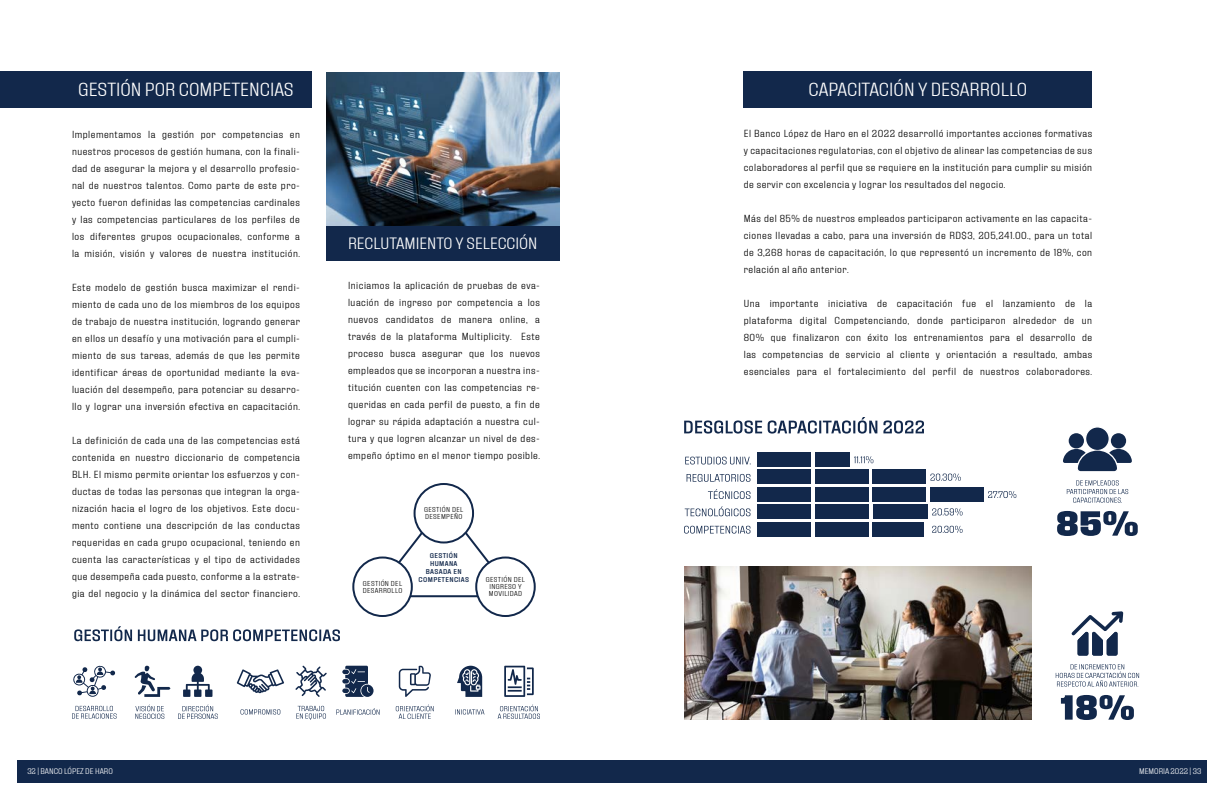
<style>
.page{position:relative;width:1224px;height:792px;background:#fff}
.page>*{position:absolute;margin:0;border:0;box-sizing:border-box;transform-origin:0 0}
.t1{font:300 18.5px "Fixture";color:#fff}
.t2{font:300 16px "Fixture";color:#fff}
.t3{font:300 10px/17px "Fixture";letter-spacing:.05em;color:#000;text-align:justify}
.t4{font:300 8px "Fixture";color:#fff}
.t5{font:300 7px/7px "Fixture";letter-spacing:.05em;color:#000}
.t6{font:500 7px/8px "Fixture";letter-spacing:.05em;color:#12284b;text-align:center}
</style>
<div class="page">
<div style="left:17px;top:760px;width:1190px;height:23px;background:#12284b"></div>
<div style="left:0;top:72px;width:312px;height:36px;background:#12284b"></div>
<div style="left:744px;top:72px;width:348px;height:36px;background:#12284b"></div>
<div style="left:326px;top:225px;width:234px;height:36px;background:#12284b"></div>
<div style="left:758px;top:452px;width:53px;height:15px;background:#12284b"></div>
<svg style="left:685px;top:457px;width:66px;height:8px"></svg>
<svg style="left:687px;top:474px;width:63px;height:8px"></svg>
<svg style="left:708px;top:489px;width:42px;height:10px"></svg>
<svg style="left:685px;top:506px;width:65px;height:10px"></svg>
<svg style="left:684px;top:526px;width:66px;height:8px"></svg>
<div style="left:815px;top:452px;width:35px;height:15px;background:#12284b"></div>
<svg style="left:854px;top:456px;width:19px;height:7px"></svg>
<div style="left:758px;top:470px;width:53px;height:14px;background:#12284b"></div>
<svg style="left:930px;top:474px;width:31px;height:7px"></svg>
<div style="left:758px;top:487px;width:53px;height:14px;background:#12284b"></div>
<svg style="left:988px;top:491px;width:28px;height:7px"></svg>
<div style="left:758px;top:504px;width:53px;height:15px;background:#12284b"></div>
<svg style="left:932px;top:508px;width:30px;height:8px"></svg>
<div style="left:758px;top:522px;width:53px;height:14px;background:#12284b"></div>
<svg style="left:932px;top:526px;width:30px;height:7px"></svg>
<div style="left:815px;top:470px;width:53px;height:14px;background:#12284b"></div>
<div style="left:873px;top:470px;width:53px;height:14px;background:#12284b"></div>
<div style="left:815px;top:487px;width:53px;height:14px;background:#12284b"></div>
<div style="left:873px;top:487px;width:53px;height:14px;background:#12284b"></div>
<div style="left:930px;top:487px;width:54px;height:14px;background:#12284b"></div>
<div style="left:815px;top:504px;width:53px;height:15px;background:#12284b"></div>
<div style="left:873px;top:504px;width:55px;height:15px;background:#12284b"></div>
<div style="left:815px;top:522px;width:53px;height:14px;background:#12284b"></div>
<div style="left:873px;top:522px;width:51px;height:14px;background:#12284b"></div>
<svg style="left:684px;top:420px;width:78px;height:14px"></svg>
<svg style="left:768px;top:417px;width:109px;height:17px"></svg>
<svg style="left:883px;top:420px;width:41px;height:14px"></svg>
<img style="left:684px;top:567px;width:348px;height:153px">
<svg style="left:369px;top:502px;width:150px;height:96px"></svg>
<div style="left:415px;top:484px;width:58px;height:58px;background:#fff;border-radius:50%"></div>
<div style="left:414px;top:483px;width:60px;height:61px;border:2px solid #12284b;border-radius:50%"></div>
<div style="left:353px;top:558px;width:59px;height:58px;background:#fff;border-radius:50%"></div>
<div style="left:352px;top:557px;width:61px;height:60px;border:2px solid #12284b;border-radius:50%"></div>
<div style="left:476px;top:558px;width:59px;height:58px;background:#fff;border-radius:50%"></div>
<div style="left:475px;top:557px;width:61px;height:60px;border:2px solid #12284b;border-radius:50%"></div>
<img style="left:326px;top:72px;width:234px;height:153px">
<svg style="left:1067px;top:480px;width:61px;height:23px"></svg>
<svg style="left:1072px;top:611px;width:51px;height:45px"></svg>
<svg style="left:1057px;top:511px;width:81px;height:25px"></svg>
<svg style="left:1063px;top:427px;width:69px;height:45px"></svg>
<svg style="left:1056px;top:664px;width:83px;height:23px"></svg>
<svg style="left:1061px;top:695px;width:73px;height:25px"></svg>
<svg style="left:73px;top:666px;width:42px;height:31px"></svg>
<svg style="left:135px;top:665px;width:36px;height:32px"></svg>
<svg style="left:72px;top:706px;width:45px;height:13px"></svg>
<svg style="left:74px;top:626px;width:58px;height:15px"></svg>
<svg style="left:138px;top:629px;width:202px;height:12px"></svg>
<svg style="left:135px;top:705px;width:29px;height:14px"></svg>
<svg style="left:178px;top:705px;width:40px;height:14px"></svg>
<svg style="left:241px;top:709px;width:39px;height:6px"></svg>
<svg style="left:296px;top:706px;width:30px;height:14px"></svg>
<svg style="left:336px;top:708px;width:44px;height:7px"></svg>
<svg style="left:396px;top:705px;width:38px;height:14px"></svg>
<svg style="left:455px;top:709px;width:29px;height:6px"></svg>
<svg style="left:498px;top:705px;width:42px;height:14px"></svg>
<svg style="left:237px;top:669px;width:47px;height:24px"></svg>
<svg style="left:295px;top:666px;width:32px;height:31px"></svg>
<svg style="left:183px;top:666px;width:29px;height:31px"></svg>
<svg style="left:504px;top:666px;width:30px;height:31px"></svg>
<svg style="left:342px;top:666px;width:32px;height:31px"></svg>
<svg style="left:457px;top:666px;width:25px;height:31px"></svg>
<svg style="left:399px;top:665px;width:32px;height:32px"></svg>
<h1 class="t1" style="left:78px;top:78px;width:217px">GESTIÓN POR COMPETENCIAS</h1>
<h1 class="t1" style="left:809px;top:78px;width:220px">CAPACITACIÓN Y DESARROLLO</h1>
<p class="t3" style="left:72px;top:125px;width:230px">Implementamos la gestión por competencias en nuestros procesos de gestión humana, con la finali&shy;dad de asegurar la mejora y el desarrollo profesio&shy;nal de nuestros talentos. Como parte de este pro&shy;yecto fueron definidas las competencias cardinales y las competencias particulares de los perfiles de los diferentes grupos ocupacionales, conforme a la misión, visión y valores de nuestra institución.</p>
<p class="t3" style="left:72px;top:278px;width:230px">Este modelo de gestión busca maximizar el rendi&shy;miento de cada uno de los miembros de los equipos de trabajo de nuestra institución, logrando generar en ellos un desafío y una motivación para el cumpli&shy;miento de sus tareas, además de que les permite identificar áreas de oportunidad mediante la eva&shy;luación del desempeño, para potenciar su desarro&shy;llo y lograr una inversión efectiva en capacitación.</p>
<p class="t3" style="left:72px;top:431px;width:230px">La definición de cada una de las competencias está contenida en nuestro diccionario de competencia BLH. El mismo permite orientar los esfuerzos y con&shy;ductas de todas las personas que integran la orga&shy;nización hacia el logro de los objetivos. Este docu&shy;mento contiene una descripción de las conductas requeridas en cada grupo ocupacional, teniendo en cuenta las características y el tipo de actividades que desempeña cada puesto, conforme a la estrate&shy;gia del negocio y la dinámica del sector financiero.</p>
<h2 class="t2" style="left:348px;top:233px;width:191px">RECLUTAMIENTO Y SELECCIÓN</h2>
<p class="t3" style="left:348px;top:277px;width:193px">Iniciamos la aplicación de pruebas de eva&shy;luación de ingreso por competencia a los nuevos candidatos de manera online, a través de la plataforma Multiplicity. Este proceso busca asegurar que los nuevos empleados que se incorporan a nuestra ins&shy;titución cuenten con las competencias re&shy;queridas en cada perfil de puesto, a fin de lograr su rápida adaptación a nuestra cul&shy;tura y que logren alcanzar un nivel de des&shy;empeño óptimo en el menor tiempo posible.</p>
<p class="t5" style="left:424px;top:506px;width:41px">GESTIÓN DEL<br>DESEMPEÑO</p>
<p class="t6" style="left:419px;top:552px;width:52px">GESTIÓN<br>HUMANA<br>BASADA EN<br>COMPETENCIAS</p>
<p class="t5" style="left:363px;top:580px;width:41px">GESTIÓN DEL<br>DESARROLLO</p>
<p class="t5" style="left:486px;top:576px;width:41px;text-align:center">GESTIÓN DEL<br>INGRESO Y<br>MOVILIDAD</p>
<p class="t3" style="left:744px;top:125px;width:350px">El Banco López de Haro en el 2022 desarrolló importantes acciones formativas y capacitaciones regulatorias, con el objetivo de alinear las competencias de sus colaboradores al perfil que se requiere en la institución para cumplir su misión de servir con excelencia y lograr los resultados del negocio.</p>
<p class="t3" style="left:744px;top:210px;width:350px">Más del 85% de nuestros empleados participaron activamente en las capacita&shy;ciones llevadas a cabo, para una inversión de RD$3, 205,241.00., para un total de 3,268 horas de capacitación, lo que representó un incremento de 18%, con relación al año anterior.</p>
<p class="t3" style="left:744px;top:295px;width:350px">Una importante iniciativa de capacitación fue el lanzamiento de la plataforma digital Competenciando, donde participaron alrededor de un 80% que finalizaron con éxito los entrenamientos para el desarrollo de las competencias de servicio al cliente y orientación a resultado, ambas esenciales para el fortalecimiento del perfil de nuestros colaboradores.</p>
<p class="t4" style="left:27px;top:766px;width:87px">32 | BANCO LÓPEZ DE HARO</p>
<p class="t4" style="left:1139px;top:766px;width:64px">MEMORIA 2022 | 33</p>
</div>
